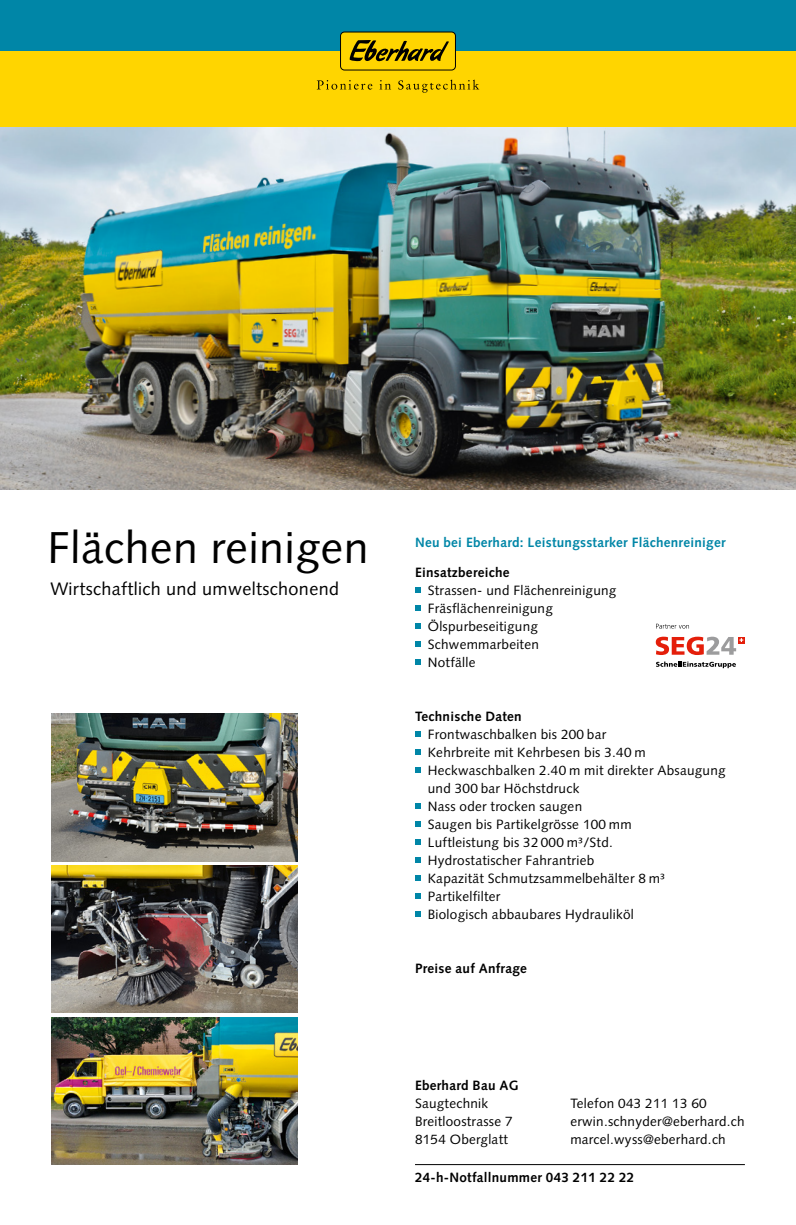
<style>
.page{position:relative;width:796px;height:1225px;background:#fff}
.page>*{position:absolute;margin:0;border:0;box-sizing:border-box;transform-origin:0 0}
.t1{font:44.7px "Syntax LT Std";letter-spacing:.015em;color:#000}
.t2{font:18px "Syntax LT Std";letter-spacing:.02em;color:#000}
.t3{font:13.5px/18px "Syntax LT Std";letter-spacing:.02em;color:#000}
.t4{font:700 13.5px "Syntax LT Std";letter-spacing:.02em;color:#000}
.t5{font:700 13.5px "Syntax LT Std";letter-spacing:.02em;color:#0086a7}
</style>
<div class="page">
<div style="left:0;top:0;width:795px;height:51px;background:#0086a7"></div>
<div style="left:0;top:51px;width:795px;height:77px;background:#ffd500"></div>
<svg style="left:398px;top:80px;width:81px;height:13px"></svg>
<svg style="left:316px;top:80px;width:56px;height:10px"></svg>
<svg style="left:379px;top:80px;width:12px;height:9px"></svg>
<div style="left:340px;top:32px;width:115px;height:38px;background:#ffd500;border-radius:4px"></div>
<div style="left:340px;top:32px;width:115px;height:38px;border:1px solid #000;border-radius:4px"></div>
<svg style="left:349px;top:40px;width:100px;height:22px"></svg>
<img style="left:51px;top:1017px;width:247px;height:147px">
<img style="left:51px;top:865px;width:247px;height:148px">
<img style="left:51px;top:714px;width:247px;height:147px">
<img style="left:0;top:128px;width:795px;height:361px">
<svg style="left:655px;top:636px;width:89px;height:19px"></svg>
<svg style="left:656px;top:624px;width:32px;height:4px"></svg>
<svg style="left:656px;top:661px;width:79px;height:7px"></svg>
<hr style="left:415px;top:1164px;width:329px;height:1px;background:#000">
<svg style="left:415px;top:587px;width:5px;height:6px"></svg>
<svg style="left:415px;top:605px;width:5px;height:6px"></svg>
<svg style="left:415px;top:623px;width:5px;height:6px"></svg>
<svg style="left:415px;top:641px;width:5px;height:6px"></svg>
<svg style="left:415px;top:659px;width:5px;height:6px"></svg>
<svg style="left:415px;top:731px;width:5px;height:6px"></svg>
<svg style="left:415px;top:749px;width:5px;height:6px"></svg>
<svg style="left:415px;top:767px;width:5px;height:6px"></svg>
<svg style="left:415px;top:803px;width:5px;height:6px"></svg>
<svg style="left:415px;top:821px;width:5px;height:6px"></svg>
<svg style="left:415px;top:839px;width:5px;height:6px"></svg>
<svg style="left:415px;top:857px;width:5px;height:6px"></svg>
<svg style="left:415px;top:875px;width:5px;height:6px"></svg>
<svg style="left:415px;top:893px;width:5px;height:6px"></svg>
<svg style="left:415px;top:911px;width:5px;height:6px"></svg>
<h1 class="t1" style="left:48px;top:521px;width:322px">Flächen reinigen</h1>
<h2 class="t2" style="left:51px;top:578px;width:290px">Wirtschaftlich und umweltschonend</h2>
<p class="t5" style="left:415px;top:535px;width:312px">Neu bei Eberhard: Leistungsstarker Flächenreiniger</p>
<p class="t4" style="left:415px;top:564px;width:96px">Einsatzbereiche</p>
<p class="t3" style="left:427px;top:581px;width:190px">Strassen- und Flächenreinigung<br>Fräsflächenreinigung<br>Ölspurbeseitigung<br>Schwemmarbeiten<br>Notfälle</p>
<p class="t4" style="left:415px;top:708px;width:108px">Technische Daten</p>
<p class="t3" style="left:427px;top:725px;width:299px">Frontwaschbalken bis 200 bar<br>Kehrbreite mit Kehrbesen bis 3.40 m<br>Heckwaschbalken 2.40 m mit direkter Absaugung und 300 bar Höchstdruck<br>Nass oder trocken saugen<br>Saugen bis Partikelgrösse 100 mm<br>Luftleistung bis 32 000 m³/Std.<br>Hydrostatischer Fahrantrieb<br>Kapazität Schmutzsammelbehälter 8 m³<br>Partikelfilter<br>Biologisch abbaubares Hydrauliköl</p>
<p class="t4" style="left:415px;top:960px;width:113px">Preise auf Anfrage</p>
<p class="t4" style="left:415px;top:1078px;width:105px">Eberhard Bau AG</p>
<p class="t3" style="left:415px;top:1094px;width:99px">Saugtechnik<br>Breitloostrasse 7<br>8154 Oberglatt</p>
<p class="t3" style="left:570px;top:1094px;width:176px">Telefon 043 211 13 60 erwin.schnyder@eberhard.ch marcel.wyss@eberhard.ch</p>
<p class="t4" style="left:415px;top:1170px;width:221px">24-h-Notfallnummer 043 211 22 22</p>
</div>
